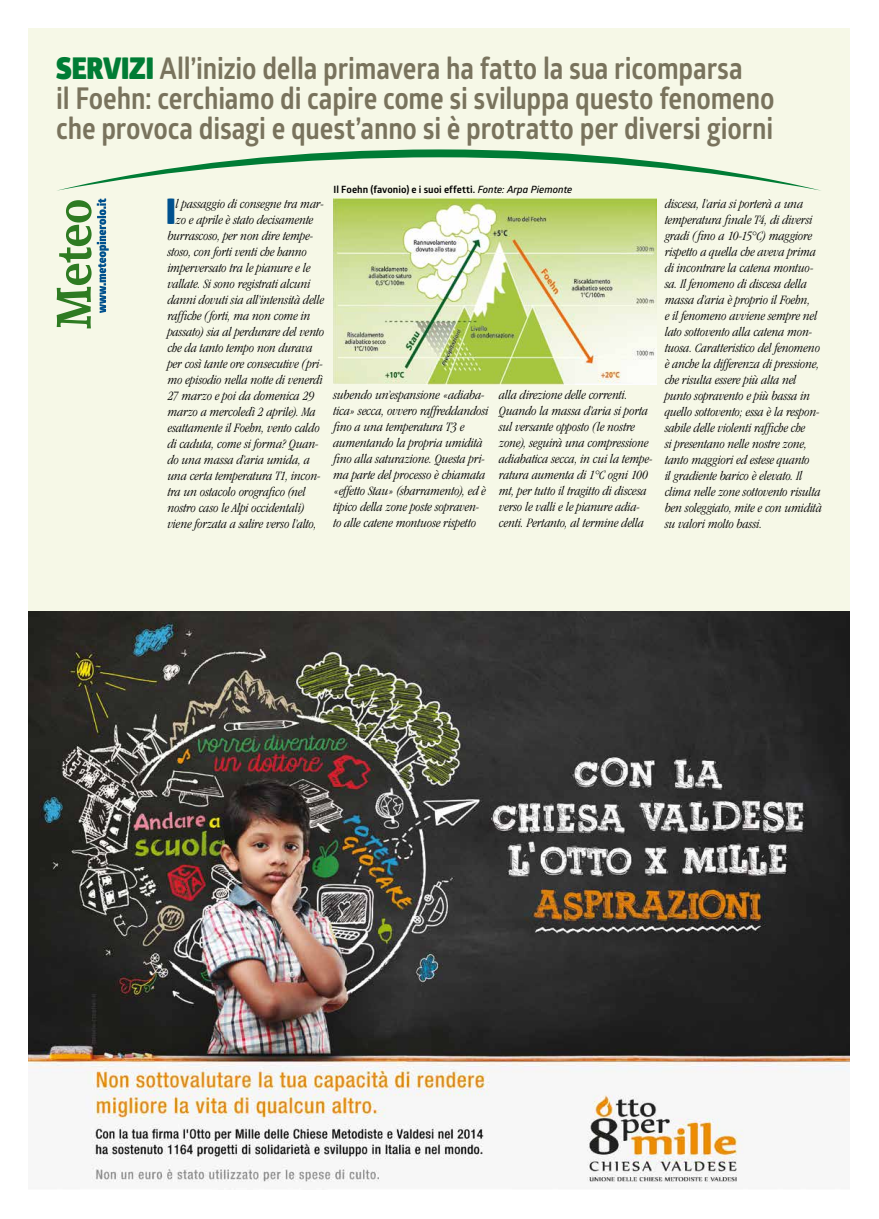
<style>
.page{position:relative;width:879px;height:1219px;background:#fff}
.page>*{position:absolute;margin:0;border:0;box-sizing:border-box;transform-origin:0 0}
.t1{font:900 35.4px "Glober";color:#00518e;scale:.88 1}
.t2{font:700 30px/30px "Glober";letter-spacing:-.005em;color:#79735d;scale:.88 1}
.t3{font:italic 300 condensed 13.2px/16px "ITC Garamond Std";color:#000}
.t4{font:700 10px "Glober";letter-spacing:.01em;color:#000}
.s1{font-weight:900;color:#007c35}
.s2{font-weight:600;font-style:italic}
</style>
<div class="page">
<div style="left:28px;top:28px;width:821px;height:1162px;background:#f6f8e7"></div>
<svg style="left:57px;top:149px;width:764px;height:42px"></svg>
<img style="left:28px;top:612px;width:821px;height:578px">
<svg style="left:57px;top:198px;width:52px;height:130px"></svg>
<img style="left:333px;top:198px;width:323px;height:186px">
<h2 class="t2" style="left:56px;top:52px;width:818px"><span class="s1">SERVIZI</span> All’inizio della primavera ha fatto la sua ricomparsa<br>il Foehn: cerchiamo di capire come si sviluppa questo fenomeno che provoca disagi e quest’anno si è protratto per diversi giorni</h2>
<p class="t4" style="left:333px;top:182px;width:240px">Il Foehn (favonio) e i suoi effetti. <span class="s2">Fonte: Arpa Piemonte</span></p>
<h1 class="t1" style="left:166px;top:184px;width:13px">I</h1>
<p class="t3" style="left:176px;top:196px;width:150px">l passaggio di consegne tra mar-</p>
<p class="t3" style="left:176px;top:212px;width:139px">zo e aprile è stato decisamente</p>
<p class="t3" style="left:168px;top:228px;width:147px">burrascoso, per non dire tempe-</p>
<p class="t3" style="left:168px;top:244px;width:141px">stoso, con forti venti che hanno</p>
<p class="t3" style="left:168px;top:260px;width:144px">imperversato tra le pianure e le</p>
<p class="t3" style="left:168px;top:276px;width:144px">vallate. Si sono registrati alcuni</p>
<p class="t3" style="left:168px;top:292px;width:158px">danni dovuti sia all’intensità delle</p>
<p class="t3" style="left:168px;top:308px;width:144px">raffiche (forti, ma non come in</p>
<p class="t3" style="left:168px;top:324px;width:158px">passato) sia al perdurare del vento</p>
<p class="t3" style="left:168px;top:340px;width:147px">che da tanto tempo non durava</p>
<p class="t3" style="left:168px;top:356px;width:157px">per così tante ore consecutive (pri-</p>
<p class="t3" style="left:168px;top:372px;width:157px">mo episodio nella notte di venerdì</p>
<p class="t3" style="left:168px;top:388px;width:148px">27 marzo e poi da domenica 29</p>
<p class="t3" style="left:168px;top:404px;width:150px">marzo a mercoledì 2 aprile). Ma</p>
<p class="t3" style="left:168px;top:420px;width:154px">esattamente il Foehn, vento caldo</p>
<p class="t3" style="left:168px;top:436px;width:153px">di caduta, come si forma? Quan-</p>
<p class="t3" style="left:168px;top:452px;width:144px">do una massa d’aria umida, a</p>
<p class="t3" style="left:168px;top:468px;width:155px">una certa temperatura T1, incon-</p>
<p class="t3" style="left:168px;top:484px;width:140px">tra un ostacolo orografico (nel</p>
<p class="t3" style="left:168px;top:500px;width:138px">nostro caso le Alpi occidentali)</p>
<p class="t3" style="left:168px;top:516px;width:150px">viene forzata a salire verso l’alto,</p>
<p class="t3" style="left:333px;top:387px;width:157px">subendo un’espansione «adiaba&shy;tica» secca, ovvero raffreddandosi fino a una temperatura T3 e aumentando la propria umidità fino alla saturazione. Questa pri&shy;ma parte del processo è chiamata «effetto Stau» (sbarramento), ed è tipico della zone poste sopraven&shy;to alle catene montuose rispetto</p>
<p class="t3" style="left:499px;top:387px;width:155px">alla direzione delle correnti.<br>Quando la massa d’aria si porta sul versante opposto (le nostre zone), seguirà una compressione adiabatica secca, in cui la tempe&shy;ratura aumenta di 1°C ogni 100 mt, per tutto il tragitto di discesa verso le valli e le pianure adia&shy;centi. Pertanto, al termine della</p>
<p class="t3" style="left:665px;top:196px;width:158px">discesa, l’aria si porterà a una temperatura finale T4, di diversi gradi (fino a 10-15°C) maggiore rispetto a quella che aveva prima di incontrare la catena montuo&shy;sa. Il fenomeno di discesa della massa d’aria è proprio il Foehn,<br>e il fenomeno avviene sempre nel lato sottovento alla catena mon&shy;tuosa. Caratteristico del fenomeno è anche la differenza di pressione, che risulta essere più alta nel punto sopravento e più bassa in quello sottovento; essa è la respon&shy;sabile delle violenti raffiche che<br>si presentano nelle nostre zone, tanto maggiori ed estese quanto<br>il gradiente barico è elevato. Il clima nelle zone sottovento risulta ben soleggiato, mite e con umidità su valori molto bassi.</p>
</div>
